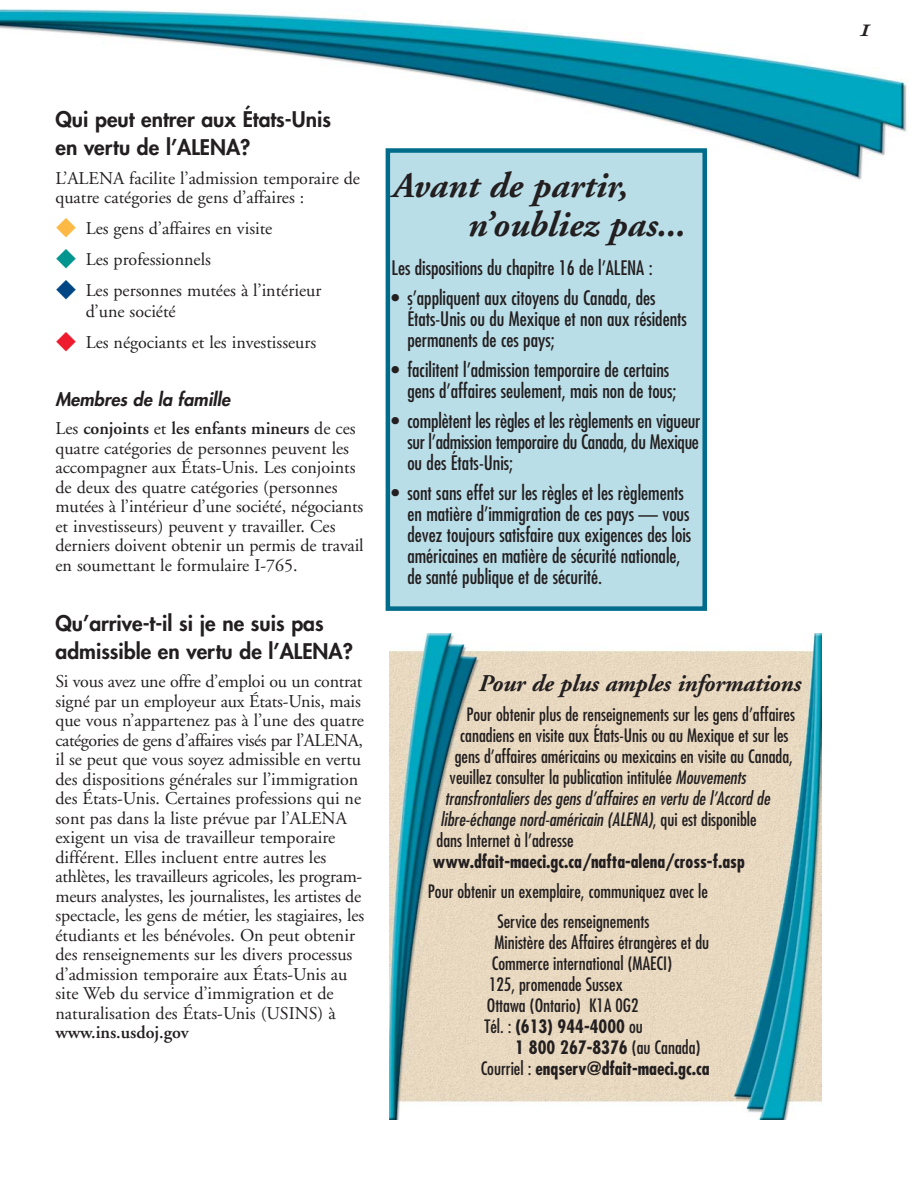
<style>
.page{position:relative;width:918px;height:1188px;background:#fff}
.page>*{position:absolute;margin:0;border:0;box-sizing:border-box;transform-origin:0 0}
.t1{font:italic 700 36px/39px "Adobe Garamond";color:#231f20}
.t2{font:italic 700 24px "Adobe Garamond";letter-spacing:-.01em;color:#231f20}
.t3{font:800 21px/27.9px "Futura";color:#231f20}
.t4{font:condensed 19.5px/21px "Futura";color:#231f20}
.t5{font:18px/19.5px "Adobe Garamond";color:#231f20}
.t6{font:condensed 18px/30px "Futura";color:#231f20}
.t7{font:700 condensed 18px "Futura";color:#231f20}
.t8{font:italic condensed 18px "Futura";color:#231f20}
.t9{font:italic 800 18px "Futura";color:#231f20}
.t10{font:600 18px "Adobe Garamond";color:#231f20}
.s1{color:#fdb945}
.s2{color:#00958e}
.s3{color:#004685}
.s4{color:#ed1b2d}
.s5{font-weight:600}
.s6{font-style:italic}
.s7{font-style:normal}
.s8{font-weight:400}
</style>
<div class="page">
<img style="left:0;top:9px;width:908px;height:193px">
<img style="left:389px;top:634px;width:432px;height:486px">
<div style="left:810px;top:0;width:108px;height:59px;background:#fff"></div>
<div style="left:388px;top:151px;width:317px;height:458px;background:#badee8"></div>
<div style="left:386px;top:148px;width:321px;height:463px;border:4px solid #006c8b"></div>
<p class="t3" style="left:56px;top:107px;width:277px">Qui peut entrer aux États-Unis en vertu de l’ALENA?</p>
<p class="t5" style="left:56px;top:170px;width:306px">L’ALENA facilite l’admission temporaire de quatre catégories de gens d’affaires :</p>
<p class="t5" style="left:56px;top:220px;width:218px"><span class="s1">◆</span> Les gens d’affaires en visite</p>
<p class="t5" style="left:56px;top:251px;width:157px"><span class="s2">◆</span> Les professionnels</p>
<p class="t5" style="left:86px;top:281px;width:237px;line-height:21.8px;text-indent:-30px"><span class="s3">◆</span> Les personnes mutées à l’intérieur d’une société</p>
<p class="t5" style="left:56px;top:334px;width:262px"><span class="s4">◆</span> Les négociants et les investisseurs</p>
<p class="t9" style="left:55px;top:390px;width:176px">Membres de la famille</p>
<p class="t5" style="left:55px;top:420px;width:310px">Les <span class="s5">conjoints</span> et <span class="s5">les enfants mineurs</span> de ces quatre catégories de personnes peuvent les accompagner aux États-Unis. Les conjoints de deux des quatre catégories (personnes mutées à l’intérieur d’une société, négociants et investisseurs) peuvent y travailler. Ces derniers doivent obtenir un permis de travail en soumettant le formulaire I-765.</p>
<p class="t3" style="left:56px;top:611px;width:299px">Qu’arrive-t-il si je ne suis pas admissible en vertu de l’ALENA?</p>
<p class="t5" style="left:56px;top:673px;width:310px">Si vous avez une offre d’emploi ou un contrat signé par un employeur aux États-Unis, mais que vous n’appartenez pas à l’une des quatre catégories de gens d’affaires visés par l’ALENA, il se peut que vous soyez admissible en vertu des dispositions générales sur l’immigration des États-Unis. Certaines professions qui ne sont pas dans la liste prévue par l’ALENA exigent un visa de travailleur temporaire différent. Elles incluent entre autres les athlètes, les travailleurs agricoles, les program&shy;meurs analystes, les journalistes, les artistes de spectacle, les gens de métier, les stagiaires, les étudiants et les bénévoles. On peut obtenir des renseignements sur les divers processus d’admission temporaire aux États-Unis au site Web du service d’immigration et de naturalisation des États-Unis (USINS) à</p>
<p class="t10" style="left:56px;top:1025px;width:135px">www.ins.usdoj.gov</p>
<h1 class="t1" style="left:466px;top:169px;width:219px;text-indent:-75px">Avant de partir, n’oubliez pas...</h1>
<p class="t4" style="left:392px;top:258px;width:263px">Les dispositions du chapitre 16 de l’ALENA :</p>
<p class="t4" style="left:407px;top:288px;width:281px;text-indent:-16px">• s’appliquent aux citoyens du Canada, des<br>États-Unis ou du Mexique et non aux résidents permanents de ces pays;</p>
<p class="t4" style="left:407px;top:360px;width:271px;text-indent:-16px">• facilitent l’admission temporaire de certains gens d’affaires seulement, mais non de tous;</p>
<p class="t4" style="left:407px;top:411px;width:295px;text-align:justify;text-indent:-16px">• complètent les règles et les règlements en vigueur sur l’admission temporaire du Canada, du Mexique ou des États-Unis;</p>
<p class="t4" style="left:407px;top:483px;width:285px;text-indent:-16px">• sont sans effet sur les règles et les règlements en matière d’immigration de ces pays — vous devez toujours satisfaire aux exigences des lois américaines en matière de sécurité nationale, de santé publique et de sécurité.</p>
<h2 class="t2" style="left:478px;top:674px;width:324px">Pour de plus amples informations</h2>
<p class="t6" style="left:467px;top:701px;width:330px">Pour obtenir plus de renseignements sur les gens d’affaires</p>
<p class="t6" style="left:460px;top:722px;width:330px">canadiens en visite aux États-Unis ou au Mexique et sur les</p>
<p class="t6" style="left:455px;top:743px;width:340px">gens d’affaires américains ou mexicains en visite au Canada,</p>
<p class="t6" style="left:450px;top:764px;width:298px">veuillez consulter la publication intitulée <span class="s6">Mouvements</span></p>
<p class="t8" style="left:445px;top:790px;width:327px">transfrontaliers des gens d’affaires en vertu de l’Accord de</p>
<p class="t8" style="left:441px;top:811px;width:317px">libre-échange nord-américain (ALENA)<span class="s7">, qui est disponible</span></p>
<p class="t6" style="left:437px;top:827px;width:138px">dans Internet à l’adresse</p>
<p class="t7" style="left:433px;top:854px;width:313px">www.dfait-maeci.gc.ca/nafta-alena/cross-f.asp</p>
<p class="t6" style="left:497px;top:878px;width:212px;text-indent:-69px">Pour obtenir un exemplaire, communiquez avec le<br>Service des renseignements</p>
<p class="t6" style="left:494px;top:929px;width:216px">Ministère des Affaires étrangères et du</p>
<p class="t6" style="left:492px;top:950px;width:182px">Commerce international (MAECI)</p>
<p class="t6" style="left:489px;top:971px;width:135px">125, promenade Sussex</p>
<p class="t6" style="left:487px;top:992px;width:153px">Ottawa (Ontario) K1A 0G2</p>
<p class="t7" style="left:485px;top:1019px;width:160px"><span class="s8">Tél. :</span> (613) 944-4000 <span class="s8">ou</span></p>
<p class="t7" style="left:515px;top:1040px;width:187px">1 800 267-8376 <span class="s8">(au Canada)</span></p>
<p class="t7" style="left:481px;top:1061px;width:231px"><span class="s8">Courriel :</span> enqserv@dfait-maeci.gc.ca</p>
</div>
